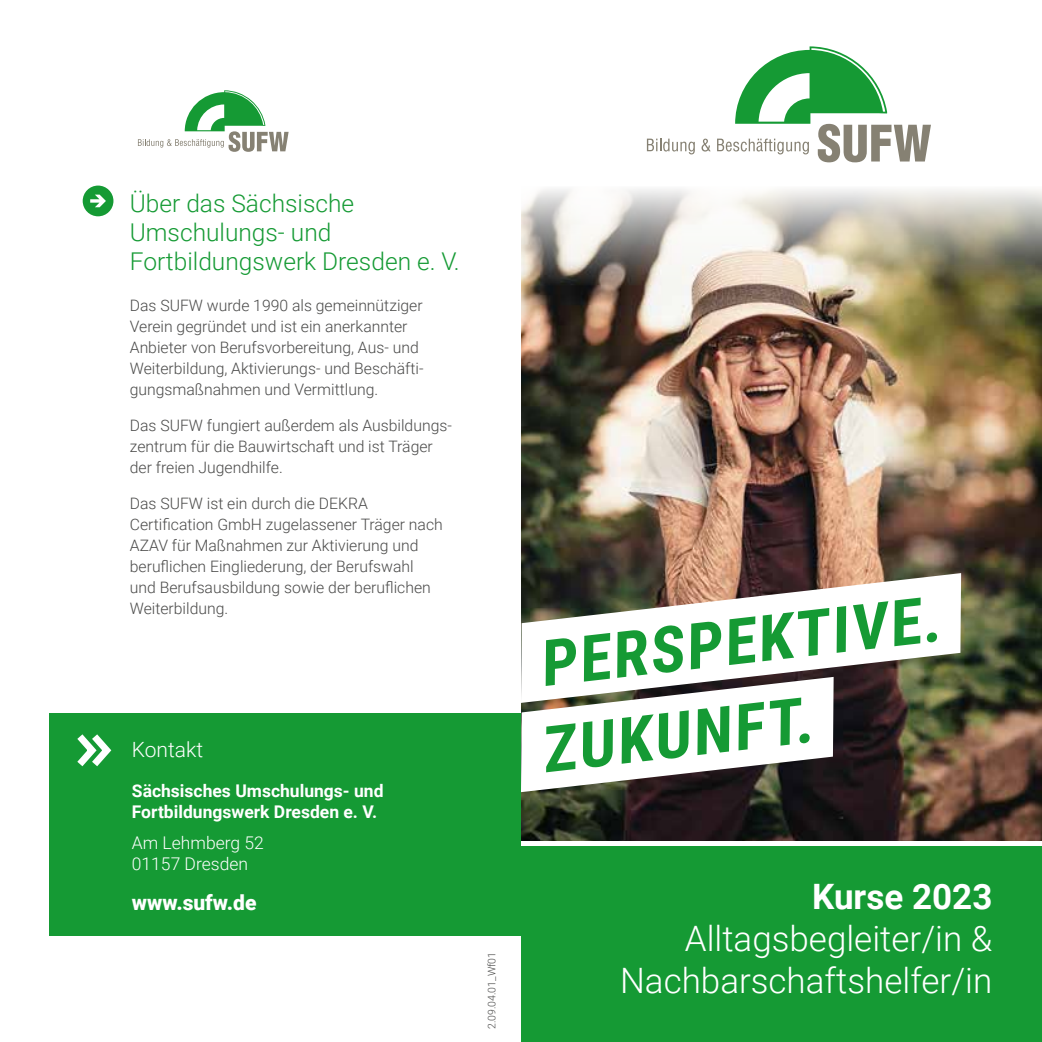
<style>
.page{position:relative;width:1042px;height:1042px;background:#fff}
.page>*{position:absolute;margin:0;border:0;box-sizing:border-box;transform-origin:0 0}
.t1{font:700 63.88px/85.2px "Roboto Condensed";color:#159a34}
.t2{font:300 35px/42px "Roboto";color:#fff;text-align:right}
.t3{font:700 35px "Roboto";color:#fff}
.t4{font:300 24.5px/29.4px "Roboto";color:#159a34}
.t5{font:900 21px "Roboto";color:#fff}
.t6{font:300 21px "Roboto";color:#fff}
.t7{font:700 17.5px/21px "Roboto";color:#fff}
.t8{font:300 17.5px/21px "Roboto";color:#fff}
.t9{font:300 15.75px/21px "Roboto";color:#4a4a49}
.t10{font:300 10.5px "Roboto";color:#4a4a49}
</style>
<div class="page">
<img style="left:521px;top:286px;width:521px;height:554px">
<svg style="left:521px;top:703px;width:312px;height:89px"></svg>
<svg style="left:521px;top:573px;width:440px;height:130px"></svg>
<svg style="left:647px;top:139px;width:48px;height:15px"></svg>
<svg style="left:701px;top:139px;width:10px;height:13px"></svg>
<svg style="left:717px;top:46px;width:214px;height:116px"></svg>
<div style="left:521px;top:846px;width:521px;height:196px;background:#159a34"></div>
<img style="left:521px;top:189px;width:521px;height:97px">
<svg style="left:138px;top:90px;width:151px;height:62px"></svg>
<div style="left:83px;top:186px;width:30px;height:30px;background:#159a34;border-radius:50%"></div>
<svg style="left:90px;top:195px;width:16px;height:12px"></svg>
<div style="left:50px;top:713px;width:471px;height:223px;background:#159a34"></div>
<svg style="left:77px;top:734px;width:35px;height:33px"></svg>
<h3 class="t4" style="left:130px;top:187px;width:331px">Über das Sächsische<br>Umschulungs- und<br>Fortbildungswerk Dresden e. V.</h3>
<p class="t9" style="left:130px;top:294px;width:295px">Das SUFW wurde 1990 als gemeinnütziger Verein gegründet und ist ein anerkannter Anbieter von Berufsvorbereitung, Aus- und Weiterbildung, Aktivierungs- und Beschäfti&shy;gungsmaßnahmen und Vermittlung.</p>
<p class="t9" style="left:130px;top:414px;width:324px">Das SUFW fungiert außerdem als Ausbildungs&shy;zentrum für die Bauwirtschaft und ist Träger der freien Jugendhilfe.</p>
<p class="t9" style="left:130px;top:492px;width:314px">Das SUFW ist ein durch die DEKRA Certification GmbH zugelassener Träger nach AZAV für Maßnahmen zur Aktivierung und beruflichen Eingliederung, der Berufswahl und Berufsausbildung sowie der beruflichen Weiterbildung.</p>
<h3 class="t6" style="left:132px;top:735px;width:73px">Kontakt</h3>
<p class="t7" style="left:132px;top:780px;width:253px">Sächsisches Umschulungs- und<br>Fortbildungswerk Dresden e. V.</p>
<p class="t8" style="left:132px;top:831px;width:133px">Am Lehmberg 52<br>01157 Dresden</p>
<h3 class="t5" style="left:132px;top:888px;width:126px">www.sufw.de</h3>
<p class="t10" style="left:484px;top:1029px;width:79px;rotate:-90deg">2.09.04.01_Wf01</p>
<h1 class="t1" style="left:525px;top:622px;width:412px;rotate:-7deg">PERSPEKTIVE.<br>ZUKUNFT.</h1>
<h2 class="t3" style="left:812px;top:872px;width:182px">Kurse 2023</h2>
<h2 class="t2" style="left:620px;top:917px;width:374px">Alltagsbegleiter/in &amp;<br>Nachbarschaftshelfer/in</h2>
</div>
